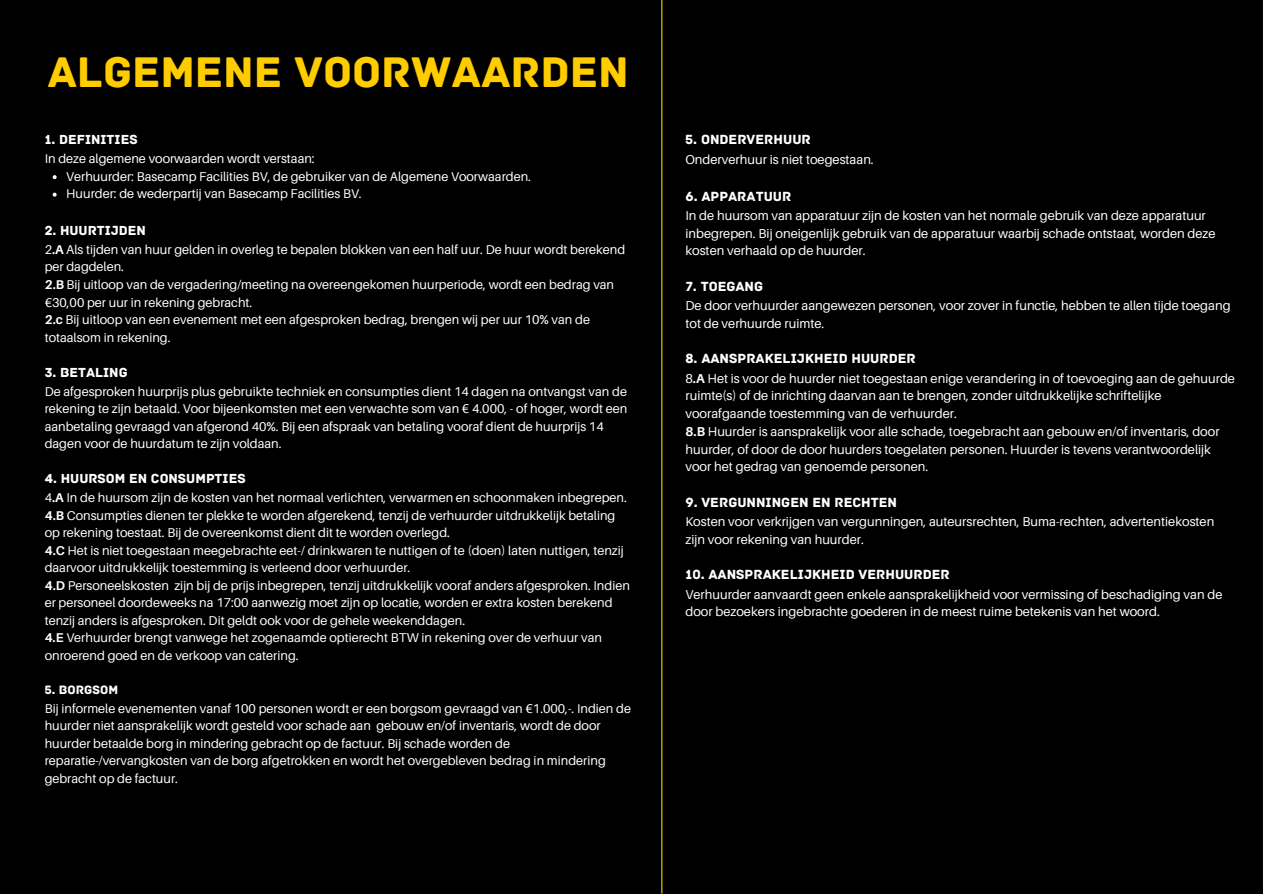
<style>
.page{position:relative;width:1263px;height:894px;background:#fff}
.page>*{position:absolute;margin:0;border:0;box-sizing:border-box;transform-origin:0 0}
.t1{font:45px "Archive";color:#fc0}
.t2{font:13.95px "Archive";color:#fff}
.t3{font:13.8px "Archive";color:#fff}
.t4{font:12.9px/17.7px "Aileron";color:#fff}
.t5{font:12.75px/17.5px "Aileron";color:#fff}
.t6{font:12.75px "Archive";color:#fff}
.s1{font-weight:700}
</style>
<div class="page">
<div style="left:0;top:0;width:1263px;height:893px;background:#000"></div>
<svg style="left:53px;top:175px;width:4px;height:4px"></svg>
<svg style="left:53px;top:193px;width:4px;height:3px"></svg>
<hr style="left:661px;top:0;width:1px;height:893px;background:#fc0">
<h1 class="t1" style="left:47px;top:46px;width:583px">ALGEMENE VOORWAARDEN</h1>
<p class="t3" style="left:45px;top:131px;width:94px">1. DEFINITIES</p>
<p class="t5" style="left:45px;top:150px;width:272px">In deze algemene voorwaarden wordt verstaan:</p>
<p class="t5" style="left:66px;top:167px;width:466px">Verhuurder: Basecamp Facilities BV, de gebruiker van de Algemene Voorwaarden.</p>
<p class="t5" style="left:66px;top:185px;width:297px">Huurder: de wederpartij van Basecamp Facilities BV.</p>
<p class="t3" style="left:45px;top:222px;width:103px">2. HUURTIJDEN</p>
<p class="t5" style="left:45px;top:240px;width:582px">2<span class="s1">.A</span> Als tijden van huur gelden in overleg te bepalen blokken van een half uur. De huur wordt berekend per dagdelen.</p>
<p class="t5" style="left:45px;top:275px;width:571px"><span class="s1">2.B</span> Bij uitloop van de vergadering/meeting na overeengekomen huurperiode, wordt een bedrag van €30,00 per uur in rekening gebracht.</p>
<p class="t5" style="left:45px;top:310px;width:547px"><span class="s1">2.c</span> Bij uitloop van een evenement met een afgesproken bedrag, brengen wij per uur 10% van de totaalsom in rekening.</p>
<p class="t3" style="left:45px;top:364px;width:84px">3. BETALING</p>
<p class="t5" style="left:45px;top:382px;width:584px">De afgesproken huurprijs plus gebruikte techniek en consumpties dient 14 dagen na ontvangst van de rekening te zijn betaald. Voor bijeenkomsten met een verwachte som van € 4.000, - of hoger, wordt een aanbetaling gevraagd van afgerond 40%. Bij een afspraak van betaling vooraf dient de huurprijs 14 dagen voor de huurdatum te zijn voldaan.</p>
<p class="t3" style="left:45px;top:470px;width:202px">4. HUURSOM EN CONSUMPTIES</p>
<p class="t5" style="left:45px;top:488px;width:584px">4<span class="s1">.A</span> In de huursom zijn de kosten van het normaal verlichten, verwarmen en schoonmaken inbegrepen.</p>
<p class="t5" style="left:45px;top:506px;width:572px"><span class="s1">4.B</span> Consumpties dienen ter plekke te worden afgerekend, tenzij de verhuurder uitdrukkelijk betaling op rekening toestaat. Bij de overeenkomst dient dit te worden overlegd.</p>
<p class="t5" style="left:45px;top:541px;width:581px"><span class="s1">4.C</span> Het is niet toegestaan meegebrachte eet-/ drinkwaren te nuttigen of te (doen) laten nuttigen, tenzij daarvoor uitdrukkelijk toestemming is verleend door verhuurder.</p>
<p class="t5" style="left:45px;top:576px;width:587px"><span class="s1">4.D</span> Personeelskosten zijn bij de prijs inbegrepen, tenzij uitdrukkelijk vooraf anders afgesproken. Indien er personeel doordeweeks na 17:00 aanwezig moet zijn op locatie, worden er extra kosten berekend tenzij anders is afgesproken. Dit geldt ook voor de gehele weekenddagen.</p>
<p class="t5" style="left:45px;top:628px;width:559px"><span class="s1">4.E</span> Verhuurder brengt vanwege het zogenaamde optierecht BTW in rekening over de verhuur van onroerend goed en de verkoop van catering.</p>
<p class="t6" style="left:45px;top:682px;width:75px">5. BORGSOM</p>
<p class="t5" style="left:45px;top:698px;width:588px">Bij informele evenementen vanaf 100 personen wordt er een borgsom gevraagd van €1.000,-. Indien de huurder niet aansprakelijk wordt gesteld voor schade aan gebouw en/of inventaris, wordt de door huurder betaalde borg in mindering gebracht op de factuur. Bij schade worden de reparatie-/vervangkosten van de borg afgetrokken en wordt het overgebleven bedrag in mindering gebracht op de factuur.</p>
<p class="t2" style="left:685px;top:131px;width:127px">5. ONDERVERHUUR</p>
<p class="t4" style="left:685px;top:150px;width:190px">Onderverhuur is niet toegestaan.</p>
<p class="t2" style="left:685px;top:188px;width:107px">6. APPARATUUR</p>
<p class="t4" style="left:685px;top:206px;width:532px">In de huursom van apparatuur zijn de kosten van het normale gebruik van deze apparatuur inbegrepen. Bij oneigenlijk gebruik van de apparatuur waarbij schade ontstaat, worden deze kosten verhaald op de huurder.</p>
<p class="t2" style="left:685px;top:278px;width:79px">7. TOEGANG</p>
<p class="t4" style="left:685px;top:296px;width:547px">De door verhuurder aangewezen personen, voor zover in functie, hebben te allen tijde toegang tot de verhuurde ruimte.</p>
<p class="t2" style="left:685px;top:350px;width:232px">8. AANSPRAKELIJKHEID HUURDER</p>
<p class="t4" style="left:685px;top:369px;width:551px">8<span class="s1">.A</span> Het is voor de huurder niet toegestaan enige verandering in of toevoeging aan de gehuurde ruimte(s) of de inrichting daarvan aan te brengen, zonder uitdrukkelijke schriftelijke voorafgaande toestemming van de verhuurder.</p>
<p class="t4" style="left:685px;top:422px;width:536px"><span class="s1">8.B</span> Huurder is aansprakelijk voor alle schade, toegebracht aan gebouw en/of inventaris, door huurder, of door de door huurders toegelaten personen. Huurder is tevens verantwoordelijk voor het gedrag van genoemde personen.</p>
<p class="t2" style="left:685px;top:494px;width:213px">9. VERGUNNINGEN EN RECHTEN</p>
<p class="t4" style="left:685px;top:512px;width:530px">Kosten voor verkrijgen van vergunningen, auteursrechten, Buma-rechten, advertentiekosten zijn voor rekening van huurder.</p>
<p class="t2" style="left:685px;top:566px;width:266px">10. AANSPRAKELIJKHEID VERHUURDER</p>
<p class="t4" style="left:685px;top:585px;width:538px">Verhuurder aanvaardt geen enkele aansprakelijkheid voor vermissing of beschadiging van de door bezoekers ingebrachte goederen in de meest ruime betekenis van het woord.</p>
</div>
